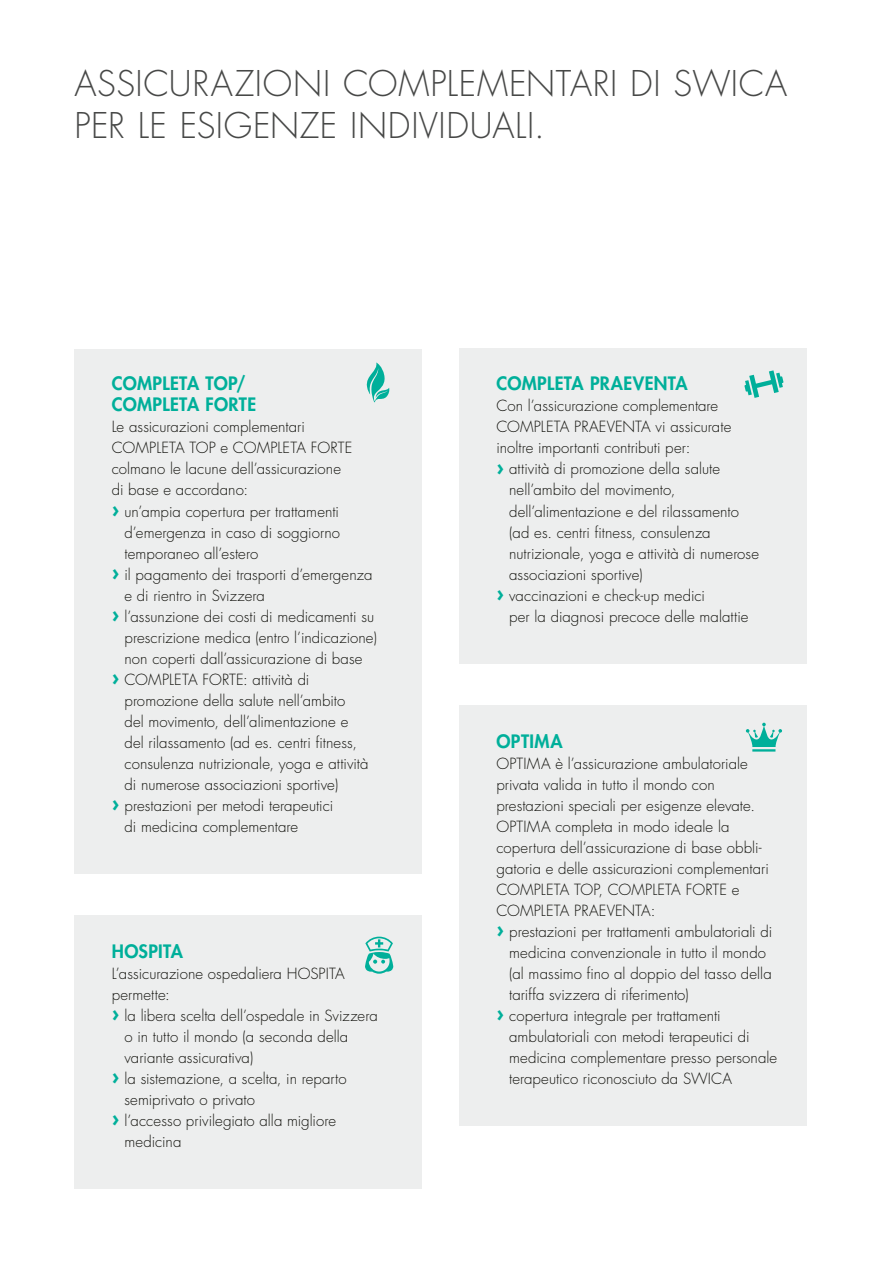
<style>
.page{position:relative;width:881px;height:1263px;background:#fff}
.page>*{position:absolute;margin:0;border:0;box-sizing:border-box;transform-origin:0 0}
.t1{font:300 34.5px/42px "Futura Std";letter-spacing:.02em;color:#474847}
.t2{font:800 18px/21px "Futura Std";letter-spacing:.02em;color:#00af9a}
.t3{font:300 15px "Futura Std";letter-spacing:.005em;color:#12120d}
.s1{font-weight:700;font-size:21px;color:#00af9a}
</style>
<div class="page">
<div style="left:74px;top:349px;width:347px;height:524px;background:#edeeee"></div>
<div style="left:459px;top:705px;width:347px;height:420px;background:#edeeee"></div>
<div style="left:74px;top:915px;width:347px;height:273px;background:#edeeee"></div>
<div style="left:459px;top:348px;width:347px;height:315px;background:#edeeee"></div>
<svg style="left:366px;top:362px;width:23px;height:40px"></svg>
<svg style="left:744px;top:370px;width:39px;height:28px"></svg>
<svg style="left:745px;top:723px;width:36px;height:24px"></svg>
<hr style="left:752px;top:749px;width:23px;height:2px;background:#00af9a">
<svg style="left:365px;top:937px;width:28px;height:37px"></svg>
<h1 class="t1" style="left:74px;top:64px;width:714px">ASSICURAZIONI COMPLEMENTARI DI SWICA<br>PER LE ESIGENZE INDIVIDUALI.</h1>
<p class="t2" style="left:112px;top:373px;width:146px">COMPLETA TOP/<br>COMPLETA FORTE</p>
<p class="t3" style="left:112px;top:418px;width:195px">Le assicurazioni complementari</p>
<p class="t3" style="left:112px;top:439px;width:242px">COMPLETA TOP e COMPLETA FORTE</p>
<p class="t3" style="left:112px;top:460px;width:231px">colmano le lacune dell’assicurazione</p>
<p class="t3" style="left:112px;top:481px;width:138px">di base e accordano:</p>
<p class="t3" style="left:112px;top:502px;width:229px"><span class="s1">›</span> un’ampia copertura per trattamenti</p>
<p class="t3" style="left:124px;top:523px;width:217px">d’emergenza in caso di soggiorno</p>
<p class="t3" style="left:124px;top:544px;width:135px">temporaneo all’estero</p>
<p class="t3" style="left:112px;top:565px;width:262px"><span class="s1">›</span> il pagamento dei trasporti d’emergenza</p>
<p class="t3" style="left:124px;top:586px;width:142px">e di rientro in Svizzera</p>
<p class="t3" style="left:112px;top:607px;width:264px"><span class="s1">›</span> l’assunzione dei costi di medicamenti su</p>
<p class="t3" style="left:124px;top:628px;width:254px">prescrizione medica (entro l’indicazione)</p>
<p class="t3" style="left:124px;top:649px;width:239px">non coperti dall’assicurazione di base</p>
<p class="t3" style="left:112px;top:670px;width:199px"><span class="s1">›</span> COMPLETA FORTE: attività di</p>
<p class="t3" style="left:124px;top:691px;width:222px">promozione della salute nell’ambito</p>
<p class="t3" style="left:124px;top:712px;width:225px">del movimento, dell’alimentazione e</p>
<p class="t3" style="left:124px;top:733px;width:234px">del rilassamento (ad es. centri fitness,</p>
<p class="t3" style="left:124px;top:754px;width:245px">consulenza nutrizionale, yoga e attività</p>
<p class="t3" style="left:124px;top:775px;width:215px">di numerose associazioni sportive)</p>
<p class="t3" style="left:112px;top:796px;width:223px"><span class="s1">›</span> prestazioni per metodi terapeutici</p>
<p class="t3" style="left:124px;top:817px;width:175px">di medicina complementare</p>
<p class="t2" style="left:112px;top:940px;width:73px">HOSPITA</p>
<p class="t3" style="left:112px;top:964px;width:234px">L’assicurazione ospedaliera HOSPITA</p>
<p class="t3" style="left:112px;top:985px;width:60px">permette:</p>
<p class="t3" style="left:112px;top:1006px;width:267px"><span class="s1">›</span> la libera scelta dell’ospedale in Svizzera</p>
<p class="t3" style="left:124px;top:1027px;width:225px">o in tutto il mondo (a seconda della</p>
<p class="t3" style="left:124px;top:1048px;width:130px">variante assicurativa)</p>
<p class="t3" style="left:112px;top:1069px;width:236px"><span class="s1">›</span> la sistemazione, a scelta, in reparto</p>
<p class="t3" style="left:124px;top:1090px;width:132px">semiprivato o privato</p>
<p class="t3" style="left:112px;top:1111px;width:226px"><span class="s1">›</span> l’accesso privilegiato alla migliore</p>
<p class="t3" style="left:124px;top:1132px;width:58px">medicina</p>
<p class="t2" style="left:496px;top:373px;width:193px">COMPLETA PRAEVENTA</p>
<p class="t3" style="left:496px;top:397px;width:223px">Con l’assicurazione complementare</p>
<p class="t3" style="left:496px;top:418px;width:236px">COMPLETA PRAEVENTA vi assicurate</p>
<p class="t3" style="left:496px;top:439px;width:195px">inoltre importanti contributi per:</p>
<p class="t3" style="left:496px;top:460px;width:225px"><span class="s1">›</span> attività di promozione della salute</p>
<p class="t3" style="left:509px;top:481px;width:168px">nell’ambito del movimento,</p>
<p class="t3" style="left:509px;top:502px;width:231px">dell’alimentazione e del rilassamento</p>
<p class="t3" style="left:509px;top:523px;width:203px">(ad es. centri fitness, consulenza</p>
<p class="t3" style="left:509px;top:544px;width:251px">nutrizionale, yoga e attività di numerose</p>
<p class="t3" style="left:509px;top:565px;width:135px">associazioni sportive)</p>
<p class="t3" style="left:496px;top:586px;width:210px"><span class="s1">›</span> vaccinazioni e check-up medici</p>
<p class="t3" style="left:509px;top:607px;width:241px">per la diagnosi precoce delle malattie</p>
<p class="t2" style="left:496px;top:730px;width:68px">OPTIMA</p>
<p class="t3" style="left:496px;top:754px;width:253px">OPTIMA è l’assicurazione ambulatoriale</p>
<p class="t3" style="left:496px;top:775px;width:220px">privata valida in tutto il mondo con</p>
<p class="t3" style="left:496px;top:796px;width:260px">prestazioni speciali per esigenze elevate.</p>
<p class="t3" style="left:496px;top:817px;width:234px">OPTIMA completa in modo ideale la</p>
<p class="t3" style="left:496px;top:838px;width:266px">copertura dell’assicurazione di base obbli-</p>
<p class="t3" style="left:496px;top:859px;width:274px">gatoria e delle assicurazioni complementari</p>
<p class="t3" style="left:496px;top:880px;width:244px">COMPLETA TOP, COMPLETA FORTE e</p>
<p class="t3" style="left:496px;top:901px;width:160px">COMPLETA PRAEVENTA:</p>
<p class="t3" style="left:496px;top:922px;width:277px"><span class="s1">›</span> prestazioni per trattamenti ambulatoriali di</p>
<p class="t3" style="left:509px;top:943px;width:258px">medicina convenzionale in tutto il mondo</p>
<p class="t3" style="left:509px;top:964px;width:264px">(al massimo fino al doppio del tasso della</p>
<p class="t3" style="left:509px;top:985px;width:181px">tariffa svizzera di riferimento)</p>
<p class="t3" style="left:496px;top:1006px;width:226px"><span class="s1">›</span> copertura integrale per trattamenti</p>
<p class="t3" style="left:509px;top:1027px;width:242px">ambulatoriali con metodi terapeutici di</p>
<p class="t3" style="left:509px;top:1048px;width:269px">medicina complementare presso personale</p>
<p class="t3" style="left:509px;top:1069px;width:224px">terapeutico riconosciuto da SWICA</p>
</div>
